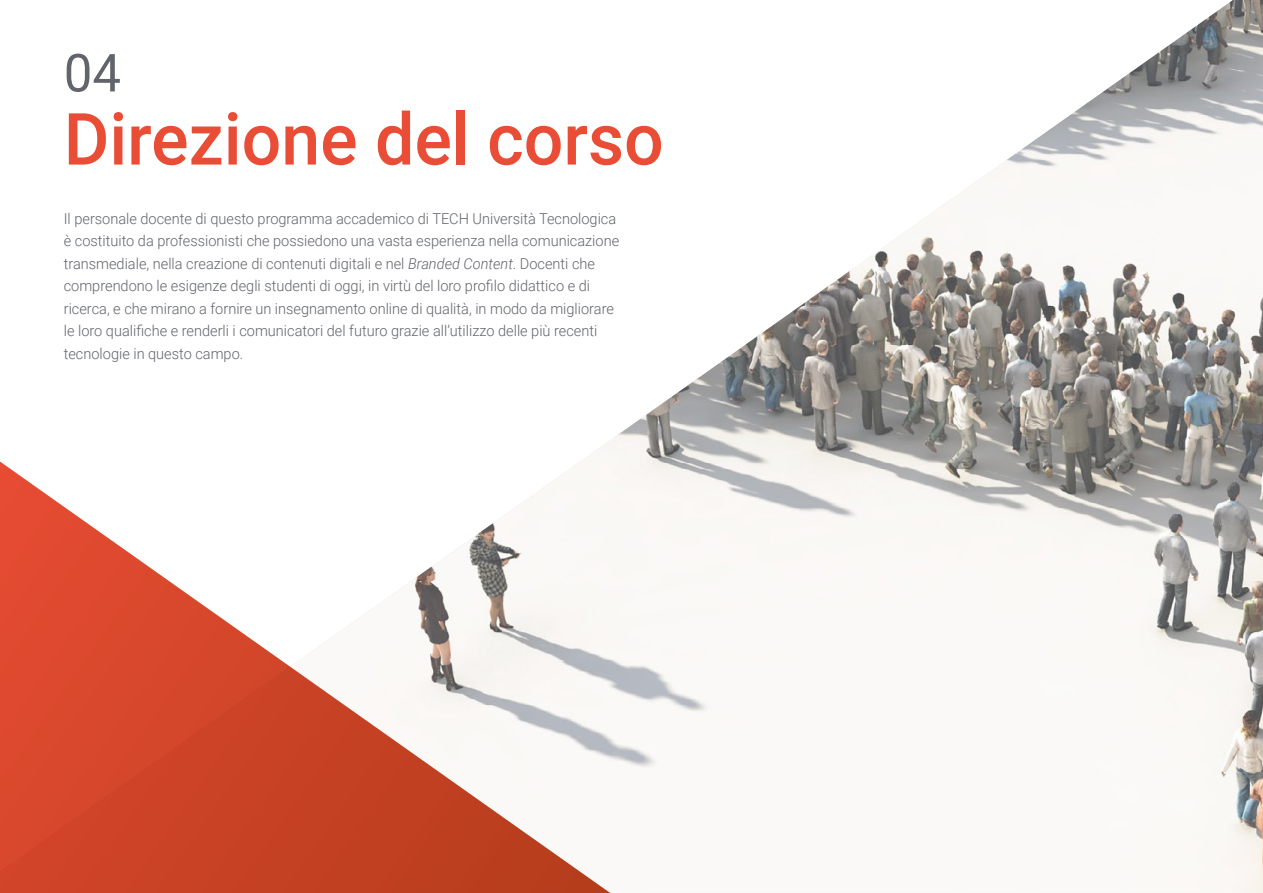
<style>
.page{position:relative;width:1263px;height:893px;background:#fff}
.page>*{position:absolute;margin:0;border:0;box-sizing:border-box;transform-origin:0 0}
.t1{font:500 72px "Roboto";color:#e94d35}
.t2{font:52.5px "Roboto";color:#61646a}
.t3{font:300 15px/22.5px "Roboto";color:#61646a}
.s1{font-style:italic}
</style>
<div class="page">
<img style="left:603px;top:0;width:660px;height:893px">
<svg style="left:0;top:446px;width:640px;height:447px"></svg>
<h2 class="t2" style="left:64px;top:36px;width:59px">04</h2>
<h1 class="t1" style="left:64px;top:89px;width:601px">Direzione del corso</h1>
<p class="t3" style="left:64px;top:207px;width:557px">Il personale docente di questo programma accademico di TECH Università Tecnologica è costituito da professionisti che possiedono una vasta esperienza nella comunicazione transmediale, nella creazione di contenuti digitali e nel <span class="s1">Branded Content</span>. Docenti che comprendono le esigenze degli studenti di oggi, in virtù del loro profilo didattico e di ricerca, e che mirano a fornire un insegnamento online di qualità, in modo da migliorare le loro qualifiche e renderli i comunicatori del futuro grazie all’utilizzo delle più recenti tecnologie in questo campo.</p>
</div>
